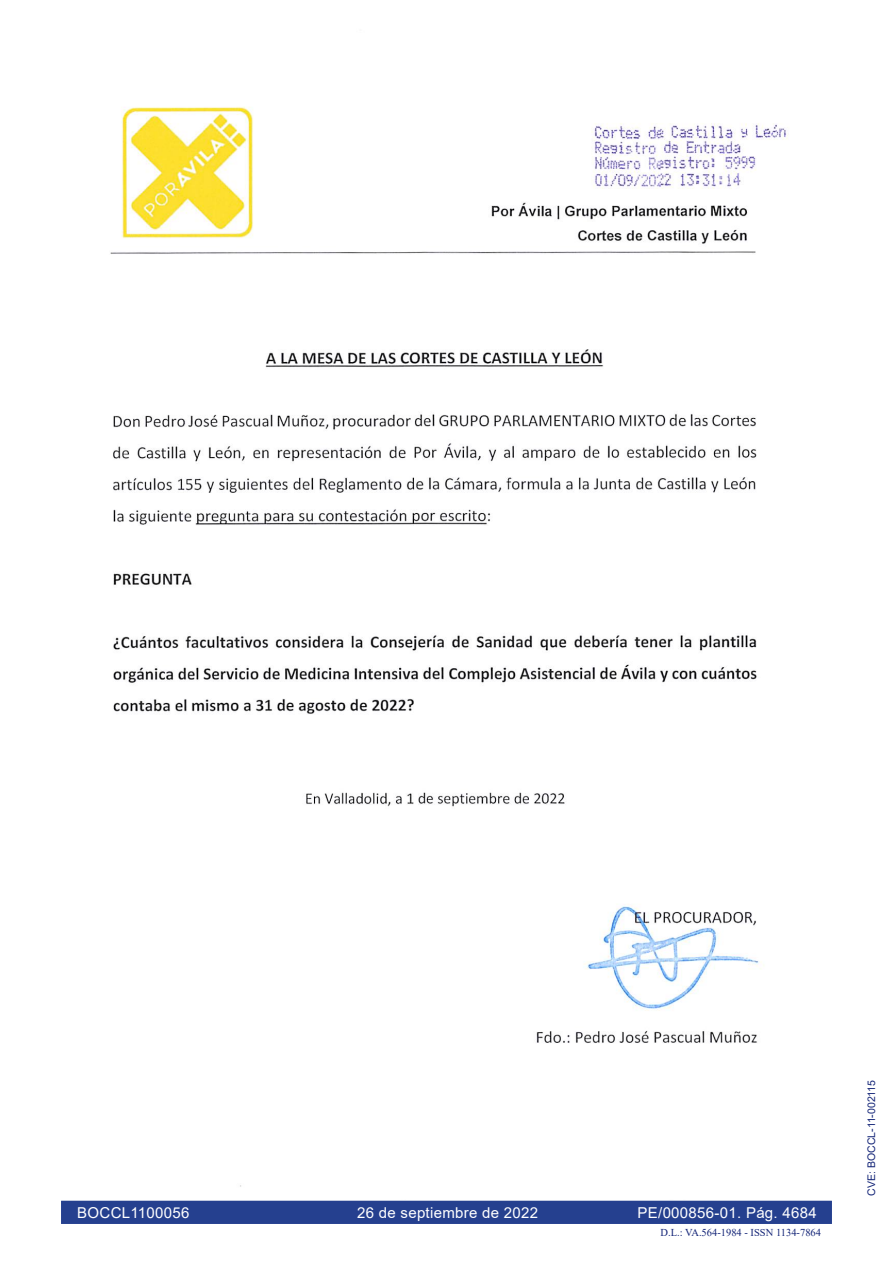
<style>
.page{position:relative;width:893px;height:1263px;background:#fff}
.page>*{position:absolute;margin:0;border:0;box-sizing:border-box;transform-origin:0 0}
.E_CVE{font:15px "Arial";letter-spacing:.02em;color:#fff}
.t1{font:10.5px "Times New Roman";color:#132477}
.t2{font:10.5px "Arial";color:#132477}
</style>
<div class="page">
<div style="left:60px;top:1200px;width:773px;height:25px;background:#25408f"></div>
<div style="left:60px;top:1199px;width:773px;height:26px;border:2px solid #fff"></div>
<img style="left:60px;top:107px;width:773px;height:1093px">
<p class="E_CVE" style="left:77px;top:1202px;width:114px">BOCCL1100056</p>
<p class="E_CVE" style="left:357px;top:1202px;width:183px">26 de septiembre de 2022</p>
<p class="E_CVE" style="left:638px;top:1202px;width:181px">PE/000856-01. Pág. 4684</p>
<p class="t1" style="left:661px;top:1225px;width:162px">D.L.: VA.564-1984 - ISSN 1134-7864</p>
<p class="t2" style="left:864px;top:1195px;width:117px;rotate:-90deg">CVE: BOCCL-11-002115</p>
</div>
